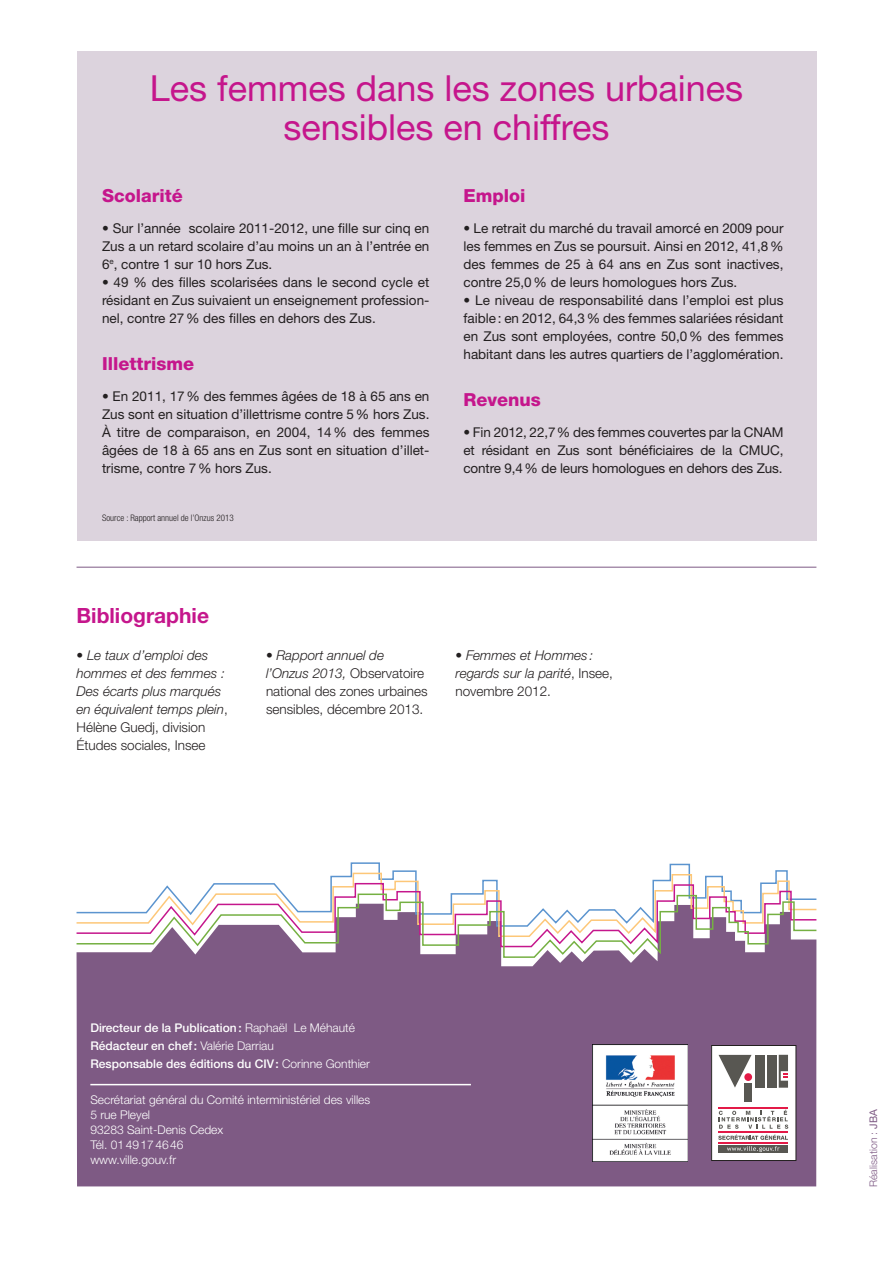
<style>
.page{position:relative;width:893px;height:1263px;background:#fff}
.page>*{position:absolute;margin:0;border:0;box-sizing:border-box;transform-origin:0 0}
.inter{font:36px/39px "Helvetica Neue LT Std";color:#c5168c;text-align:center}
.inter-2{font:700 21px "Helvetica Neue LT Std";color:#c5168c}
.inter-3{font:800 18px "Helvetica Neue LT Std";color:#c5168c}
.texte{font:13.5px/18px "Helvetica Neue LT Std";color:#231f20;text-align:justify}
.texte-2{font:italic 300 13.5px/18px "Helvetica Neue LT Std";color:#231f20}
.texte-3{font:300 13.5px/18px "Helvetica Neue LT Std";color:#231f20}
.t1{font:500 12px "Helvetica Neue LT Std";color:#fff}
.t2{font:300 12px "Helvetica Neue LT Std";color:#fff}
.texte-4{font:300 10.5px "Helvetica Neue LT Std";letter-spacing:.01em;color:#7e5a84}
.Source{font:300 condensed 9px "Helvetica Neue LT Std";color:#231f20}
.s1{font-style:normal}
.s2{font-style:italic}
.s3{font-weight:300}
.s4{font-weight:400}
</style>
<div class="page">
<div style="left:77px;top:51px;width:739px;height:489px;background:#dcd3dd"></div>
<div style="left:77px;top:959px;width:739px;height:227px;background:#7e5a84"></div>
<svg style="left:350px;top:862px;width:438px;height:10px"></svg>
<svg style="left:330px;top:872px;width:460px;height:10px"></svg>
<svg style="left:161px;top:882px;width:631px;height:11px"></svg>
<svg style="left:76px;top:893px;width:741px;height:66px"></svg>
<hr style="left:90px;top:1084px;width:381px;height:1px;background:#fff">
<hr style="left:77px;top:567px;width:739px;height:1px;background:#7e5a84">
<img style="left:593px;top:1044px;width:94px;height:117px">
<div style="left:712px;top:1045px;width:84px;height:115px;background:#fff"></div>
<svg style="left:718px;top:1055px;width:33px;height:32px"></svg>
<div style="left:755px;top:1055px;width:9px;height:33px;background:#585752"></div>
<div style="left:767px;top:1055px;width:9px;height:33px;background:#585752"></div>
<svg style="left:779px;top:1055px;width:9px;height:33px"></svg>
<div style="left:744px;top:1082px;width:8px;height:19px;background:#585752"></div>
<div style="left:744px;top:1073px;width:8px;height:8px;background:#e31a47;border-radius:50%"></div>
<hr style="left:719px;top:1107px;width:69px;height:1px;background:#e31a47">
<div style="left:719px;top:1145px;width:69px;height:8px;background:#585752"></div>
<svg style="left:727px;top:1146px;width:52px;height:6px"></svg>
<hr style="left:719px;top:1142px;width:69px;height:1px;background:#e31a47">
<svg style="left:718px;top:1110px;width:70px;height:30px"></svg>
<div style="left:711px;top:1045px;width:85px;height:116px;border:1px solid #231f20"></div>
<p class="inter" style="left:150px;top:68px;width:595px">Les femmes dans les zones urbaines sensibles en chiffres</p>
<p class="inter-3" style="left:102px;top:185px;width:82px">Scolarité</p>
<p class="texte" style="left:102px;top:219px;width:329px">• Sur l’année scolaire 2011-2012, une fille sur cinq en Zus a un retard scolaire d’au moins un an à l’entrée en 6<sup>e</sup>, contre 1 sur 10 hors Zus.</p>
<p class="texte" style="left:102px;top:273px;width:329px">• 49 % des filles scolarisées dans le second cycle et résidant en Zus suivaient un enseignement profession&shy;nel, contre 27% des filles en dehors des Zus.</p>
<p class="inter-3" style="left:102px;top:353px;width:93px">Illettrisme</p>
<p class="texte" style="left:102px;top:387px;width:329px">• En 2011, 17% des femmes âgées de 18 à 65 ans en Zus sont en situation d’illettrisme contre 5% hors Zus.<br>À titre de comparaison, en 2004, 14% des femmes âgées de 18 à 65 ans en Zus sont en situation d’illet&shy;trisme, contre 7% hors Zus.</p>
<p class="Source" style="left:102px;top:513px;width:133px">Source : Rapport annuel de l’Onzus 2013</p>
<p class="inter-2" style="left:77px;top:603px;width:134px">Bibliographie</p>
<p class="inter-3" style="left:463px;top:185px;width:63px">Emploi</p>
<p class="texte" style="left:463px;top:219px;width:321px">• Le retrait du marché du travail amorcé en 2009 pour les femmes en Zus se poursuit. Ainsi en 2012, 41,8% des femmes de 25 à 64 ans en Zus sont inactives, contre 25,0% de leurs homologues hors Zus.</p>
<p class="texte" style="left:463px;top:291px;width:321px">• Le niveau de responsabilité dans l’emploi est plus faible: en 2012, 64,3% des femmes salariées résidant en Zus sont employées, contre 50,0% des femmes habitant dans les autres quartiers de l’agglomération.</p>
<p class="inter-3" style="left:463px;top:389px;width:79px">Revenus</p>
<p class="texte" style="left:463px;top:423px;width:321px">• Fin 2012, 22,7% des femmes couvertes par la CNAM et résidant en Zus sont bénéficiaires de la CMUC, contre 9,4% de leurs homologues en dehors des Zus.</p>
<p class="texte-2" style="left:77px;top:646px;width:153px"><span class="s1">•</span> Le taux d’emploi des hommes et des femmes :<br>Des écarts plus marqués en équivalent temps plein<span class="s1">,<br>Hélène Guedj, division<br>Études sociales, Insee</span></p>
<p class="texte-3" style="left:266px;top:646px;width:163px">• <span class="s2">Rapport annuel de l’Onzus 2013,</span> Observatoire national des zones urbaines sensibles, décembre 2013.</p>
<p class="texte-2" style="left:455px;top:646px;width:159px"><span class="s1">•</span> Femmes et Hommes : regards sur la parité<span class="s1">, Insee, novembre 2012.</span></p>
<p class="t1" style="left:90px;top:1021px;width:266px">Directeur de la Publication: <span class="s3">Raphaël Le Méhauté</span></p>
<p class="t1" style="left:90px;top:1039px;width:185px">Rédacteur en chef: <span class="s3">Valérie Darriau</span></p>
<p class="t1" style="left:90px;top:1057px;width:281px">Responsable des éditions du CIV: <span class="s3">Corinne Gonthier</span></p>
<p class="t2" style="left:90px;top:1093px;width:281px">Secrétariat général du Comité interministériel des villes</p>
<p class="t2" style="left:90px;top:1108px;width:61px">5 rue Pleyel</p>
<p class="t2" style="left:90px;top:1123px;width:134px">93283 Saint-Denis Cedex</p>
<p class="t2" style="left:90px;top:1138px;width:95px">Tél. 0149174646</p>
<p class="t2" style="left:90px;top:1153px;width:87px">www.ville.gouv.fr</p>
<p class="texte-4" style="left:867px;top:1187px;width:80px;rotate:-90deg">Réalisation : <span class="s4">JBA</span></p>
</div>
